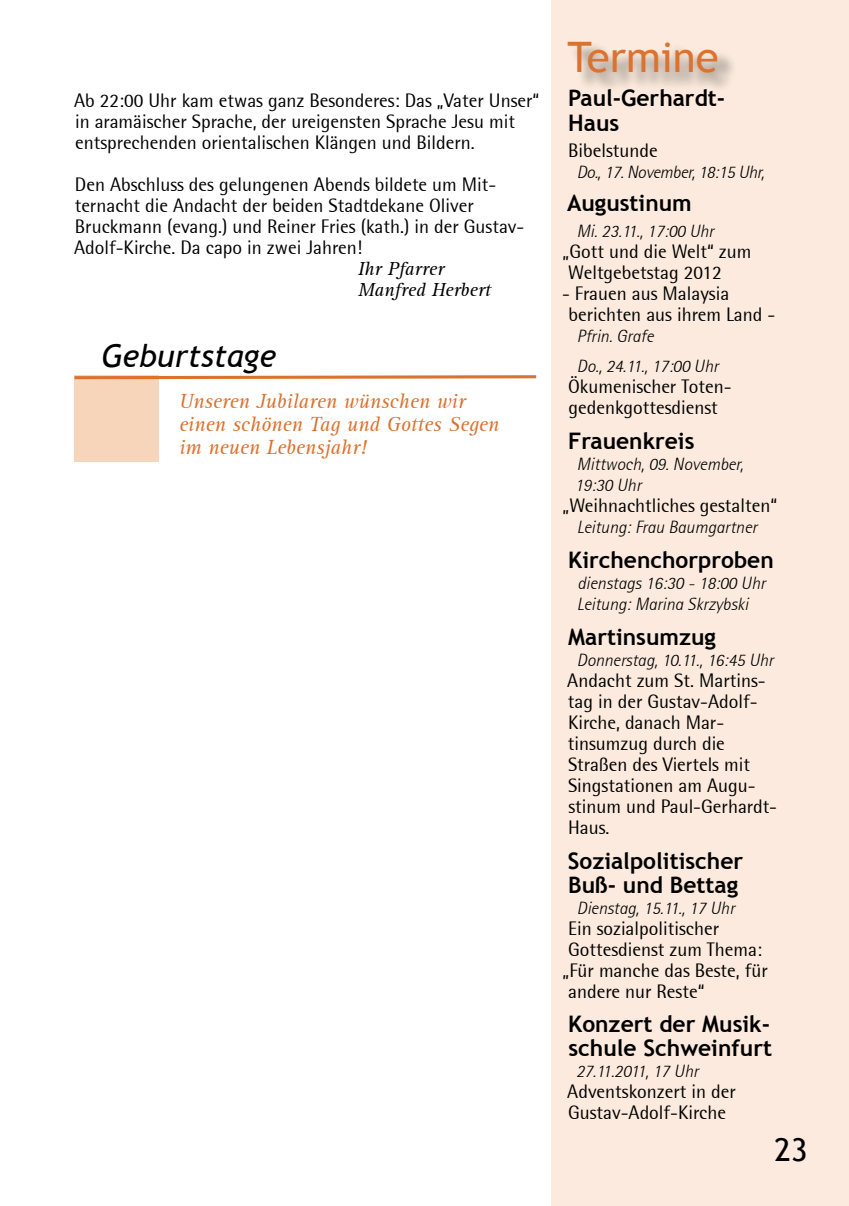
<style>
.page{position:relative;width:849px;height:1206px;background:#fff}
.page>*{position:absolute;margin:0;border:0;box-sizing:border-box;transform-origin:0 0}
.t1{font:42px "Trebuchet MS";color:#db732f}
.t2{font:italic 31.5px "Trebuchet MS";color:#000}
.t3{font:31.5px "Trebuchet MS";color:#000}
.t4{font:700 22.75px/24.5px "Trebuchet MS";color:#000}
.t5{font:italic 21px/22.8px "Rotis Serif";color:#db732f}
.t6{font:19.25px/21px "Rotis Semi Sans";color:#000}
.t7{font:italic 19.25px/21px "Rotis Serif";color:#000}
.t8{font:italic 300 17.5px/21px "Rotis Semi Sans";color:#000}
.t9{font:italic 300 17.5px "Rotis Semi Sans";letter-spacing:-.02em;color:#000}
</style>
<div class="page">
<div style="left:551px;top:0;width:297px;height:1205px;background:#fbeadd"></div>
<div style="left:75px;top:376px;width:84px;height:86px;background:#f6d5ba"></div>
<svg style="left:74px;top:375px;width:462px;height:4px"></svg>
<div style="left:567px;top:41px;width:170px;height:53px;background:#000;opacity:.49"></div>
<p class="t6" style="left:74px;top:90px;width:466px">Ab 22:00 Uhr kam etwas ganz Besonderes: Das „Vater Unser“ in aramäischer Sprache, der ureigensten Sprache Jesu mit entsprechenden orientalischen Klängen und Bildern.</p>
<p class="t6" style="left:74px;top:174px;width:451px">Den Abschluss des gelungenen Abends bildete um Mit&shy;ternacht die Andacht der beiden Stadtdekane Oliver Bruckmann (evang.) und Reiner Fries (kath.) in der Gustav-Adolf-Kirche. Da capo in zwei Jahren!</p>
<p class="t7" style="left:358px;top:259px;width:134px">Ihr Pfarrer<br>Manfred Herbert</p>
<h2 class="t2" style="left:101px;top:337px;width:176px">Geburtstage</h2>
<p class="t5" style="left:179px;top:390px;width:321px">Unseren Jubilaren wünschen wir einen schönen Tag und Gottes Segen im neuen Lebensjahr!</p>
<h1 class="t1" style="left:567px;top:33px;width:153px">Termine</h1>
<p class="t4" style="left:568px;top:86px;width:158px">Paul-Gerhardt-<br>Haus</p>
<p class="t6" style="left:568px;top:139px;width:91px">Bibelstunde</p>
<p class="t9" style="left:576px;top:161px;width:189px">Do., 17. November, 18:15 Uhr,</p>
<p class="t4" style="left:567px;top:190px;width:126px">Augustinum</p>
<p class="t8" style="left:576px;top:220px;width:139px">Mi. 23.11., 17:00 Uhr</p>
<p class="t6" style="left:562px;top:241px;width:190px">„Gott und die Welt“ zum<br>Weltgebetstag 2012</p>
<p class="t6" style="left:568px;top:283px;width:208px;text-indent:-6px">- Frauen aus Malaysia berichten aus ihrem Land -</p>
<p class="t8" style="left:576px;top:321px;width:143px;line-height:29.8px">Pfrin. Grafe<br>Do., 24.11., 17:00 Uhr</p>
<p class="t6" style="left:568px;top:375px;width:165px">Ökumenischer Toten&shy;gedenkgottesdienst</p>
<p class="t4" style="left:568px;top:428px;width:128px">Frauenkreis</p>
<p class="t8" style="left:574px;top:453px;width:170px">Mittwoch, 09. November,<br>19:30 Uhr</p>
<p class="t6" style="left:562px;top:494px;width:216px">„Weihnachtliches gestalten“</p>
<p class="t8" style="left:576px;top:516px;width:182px">Leitung: Frau Baumgartner</p>
<p class="t4" style="left:568px;top:547px;width:207px">Kirchenchorproben</p>
<p class="t8" style="left:576px;top:572px;width:190px">dienstags 16:30 - 18:00 Uhr<br>Leitung: Marina Skrzybski</p>
<p class="t4" style="left:568px;top:624px;width:149px">Martinsumzug</p>
<p class="t8" style="left:576px;top:649px;width:198px">Donnerstag, 10.11., 16:45 Uhr</p>
<p class="t6" style="left:567px;top:669px;width:211px">Andacht zum St. Martins&shy;tag in der Gustav-Adolf-<br>Kirche, danach Mar&shy;tinsumzug durch die<br>Straßen des Viertels mit<br>Singstationen am Augu&shy;stinum und Paul-Gerhardt-<br>Haus.</p>
<p class="t4" style="left:567px;top:848px;width:177px">Sozialpolitischer<br>Buß- und Bettag</p>
<p class="t8" style="left:576px;top:897px;width:159px">Dienstag, 15.11., 17 Uhr</p>
<p class="t6" style="left:562px;top:918px;width:207px">Ein sozialpolitischer<br>Gottesdienst zum Thema: „Für manche das Beste, für andere nur Reste“</p>
<p class="t4" style="left:568px;top:1011px;width:205px">Konzert der Musik&shy;schule Schweinfurt</p>
<p class="t8" style="left:576px;top:1060px;width:124px">27.11.2011, 17 Uhr</p>
<p class="t6" style="left:567px;top:1081px;width:170px">Adventskonzert in der<br>Gustav-Adolf-Kirche</p>
<h2 class="t3" style="left:774px;top:1131px;width:17px">23</h2>
</div>
